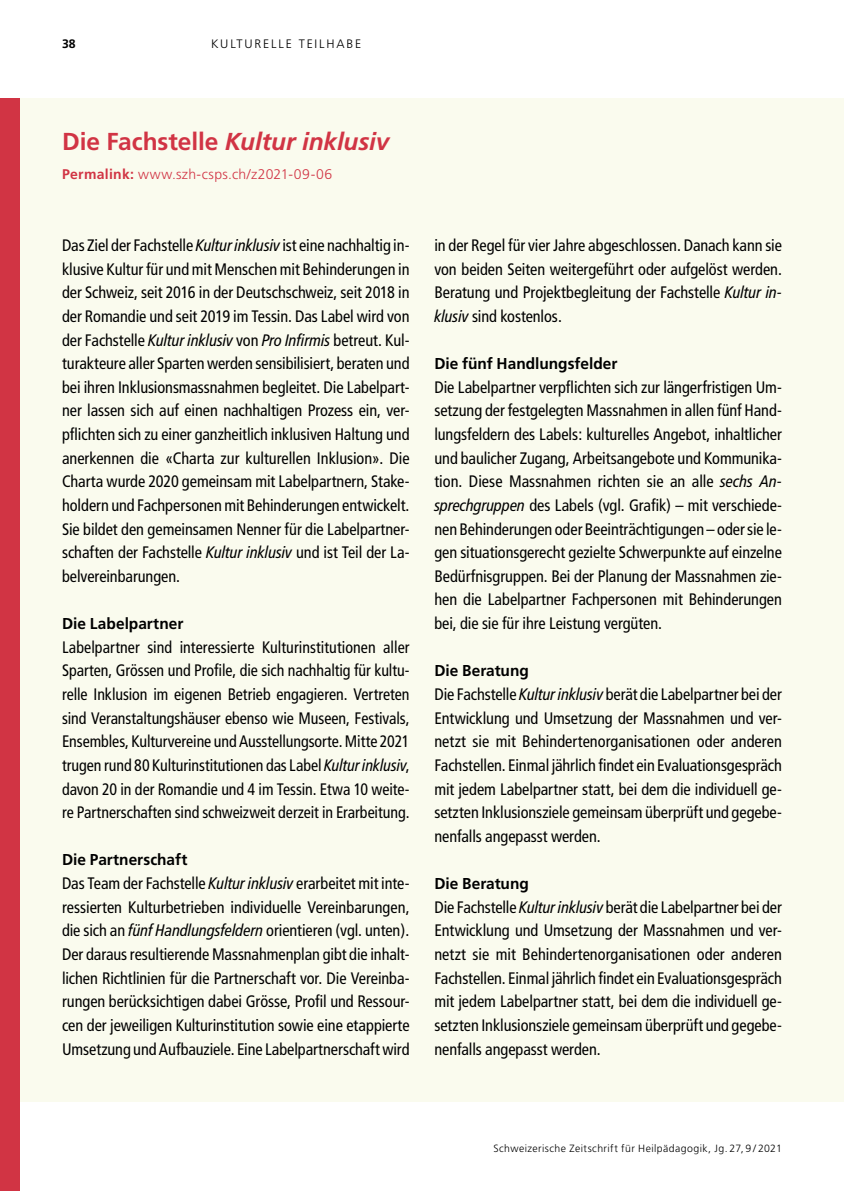
<style>
.page{position:relative;width:844px;height:1191px;background:#fff}
.page>*{position:absolute;margin:0;border:0;box-sizing:border-box;transform-origin:0 0}
.Artikel_Artikel_Beginn_Artikel_h3_Titel_{font:italic 700 24.5px "Frutiger LT";letter-spacing:-.005em;color:#d13444}
.Artikel_Artikel_Lauftext_Grundtext{font:condensed 16.62px/23.6px "Frutiger";letter-spacing:-.005em;color:#000;text-align:justify}
.Artikel_Artikel_Lauftext_Grundtext-2{font:condensed 16.62px/23.6px "Frutiger";letter-spacing:-.005em;color:#000;text-align:justify;scale:.96 1}
.Artikel_Artikel_Lauftext_Artikel_h5_Über{font:700 15.75px "Frutiger LT";color:#000}
.Artikel_Artikel_Beginn_Artikel_h3_Titel_-2{font:300 14px "Frutiger LT";letter-spacing:.02em;color:#d13444}
.t1{font:300 12.25px "Frutiger";letter-spacing:.15em;color:#000}
.t2{font:700 12.25px "Frutiger";color:#000}
.t3{font:300 10.5px "Frutiger";letter-spacing:.04em;color:#000}
.s1{font-style:normal}
.s2{font-weight:700}
.s3{font-family:"Frutiger LT Pro";font-style:italic}
</style>
<div class="page">
<div style="left:0;top:99px;width:843px;height:1002px;background:#fafbee"></div>
<div style="left:0;top:99px;width:20px;height:1092px;background:#d13444"></div>
<p class="t2" style="left:62px;top:37px;width:15px">38</p>
<p class="t1" style="left:211px;top:37px;width:152px">KULTURELLE TEILHABE</p>
<h3 class="Artikel_Artikel_Beginn_Artikel_h3_Titel_" style="left:62px;top:127px;width:329px"><span class="s1">Die Fachstelle</span> Kultur inklusiv</h3>
<h3 class="Artikel_Artikel_Beginn_Artikel_h3_Titel_-2" style="left:62px;top:166px;width:272px"><span class="s2">Permalink:</span> www.szh-csps.ch/z2021-09-06</h3>
<p class="Artikel_Artikel_Lauftext_Grundtext" style="left:62px;top:233px;width:349px">Das Ziel der Fachstelle <span class="s3">Kultur inklusiv</span> ist eine nachhaltig in&shy;klusive Kultur für und mit Menschen mit Behinderungen in der Schweiz, seit 2016 in der Deutschschweiz, seit 2018 in der Romandie und seit 2019 im Tessin. Das Label wird von der Fachstelle <span class="s3">Kultur inklusiv</span> von <span class="s3">Pro Infirmis</span> betreut. Kul&shy;turakteure aller Sparten werden sensibilisiert, beraten und bei ihren Inklusionsmassnahmen begleitet. Die Labelpart&shy;ner lassen sich auf einen nachhaltigen Prozess ein, ver&shy;pflichten sich zu einer ganzheitlich inklusiven Haltung und anerkennen die «Charta zur kulturellen Inklusion». Die Charta wurde 2020 gemeinsam mit Labelpartnern, Stake&shy;holdern und Fachpersonen mit Behinderungen entwickelt.<br>Sie bildet den gemeinsamen Nenner für die Labelpartner&shy;schaften der Fachstelle <span class="s3">Kultur inklusiv</span> und ist Teil der La&shy;belvereinbarungen.</p>
<h5 class="Artikel_Artikel_Lauftext_Artikel_h5_Über" style="left:62px;top:614px;width:123px">Die Labelpartner</h5>
<p class="Artikel_Artikel_Lauftext_Grundtext-2" style="left:62px;top:635px;width:363px">Labelpartner sind interessierte Kulturinstitutionen aller Sparten, Grössen und Profile, die sich nachhaltig für kultu&shy;relle Inklusion im eigenen Betrieb engagieren. Vertreten sind Veranstaltungshäuser ebenso wie Museen, Festivals, Ensembles, Kulturvereine und Ausstellungsorte. Mitte 2021 trugen rund 80 Kulturinstitutionen das Label <span class="s3">Kultur inklusiv</span>, davon 20 in der Romandie und 4 im Tessin. Etwa 10 weite&shy;re Partnerschaften sind schweizweit derzeit in Erarbeitung.</p>
<h5 class="Artikel_Artikel_Lauftext_Artikel_h5_Über" style="left:62px;top:850px;width:127px">Die Partnerschaft</h5>
<p class="Artikel_Artikel_Lauftext_Grundtext" style="left:62px;top:871px;width:349px">Das Team der Fachstelle <span class="s3">Kultur inklusiv</span> erarbeitet mit inte&shy;ressierten Kulturbetrieben individuelle Vereinbarungen, die sich an <span class="s3">fünf Handlungsfeldern</span> orientieren (vgl. unten).<br>Der daraus resultierende Massnahmenplan gibt die inhalt&shy;lichen Richtlinien für die Partnerschaft vor. Die Vereinba&shy;rungen berücksichtigen dabei Grösse, Profil und Ressour&shy;cen der jeweiligen Kulturinstitution sowie eine etappierte Umsetzung und Aufbauziele. Eine Labelpartnerschaft wird</p>
<p class="Artikel_Artikel_Lauftext_Grundtext" style="left:434px;top:233px;width:349px">in der Regel für vier Jahre abgeschlossen. Danach kann sie von beiden Seiten weitergeführt oder aufgelöst werden.<br>Beratung und Projektbegleitung der Fachstelle <span class="s3">Kultur in&shy;klusiv</span> sind kostenlos.</p>
<h5 class="Artikel_Artikel_Lauftext_Artikel_h5_Über" style="left:434px;top:354px;width:185px">Die fünf Handlungsfelder</h5>
<p class="Artikel_Artikel_Lauftext_Grundtext" style="left:434px;top:375px;width:349px">Die Labelpartner verpflichten sich zur längerfristigen Um&shy;setzung der festgelegten Massnahmen in allen fünf Hand&shy;lungsfeldern des Labels: kulturelles Angebot, inhaltlicher und baulicher Zugang, Arbeitsangebote und Kommunika&shy;tion. Diese Massnahmen richten sie an alle <span class="s3">sechs An&shy;sprechgruppen</span> des Labels (vgl. Grafik) – mit verschiede&shy;nen Behinderungen oder Beeinträchtigungen – oder sie le&shy;gen situationsgerecht gezielte Schwerpunkte auf einzelne Bedürfnisgruppen. Bei der Planung der Massnahmen zie&shy;hen die Labelpartner Fachpersonen mit Behinderungen bei, die sie für ihre Leistung vergüten.</p>
<h5 class="Artikel_Artikel_Lauftext_Artikel_h5_Über" style="left:434px;top:661px;width:96px">Die Beratung</h5>
<p class="Artikel_Artikel_Lauftext_Grundtext" style="left:434px;top:682px;width:349px">Die Fachstelle <span class="s3">Kultur inklusiv</span> berät die Labelpartner bei der Entwicklung und Umsetzung der Massnahmen und ver&shy;netzt sie mit Behindertenorganisationen oder anderen Fachstellen. Einmal jährlich findet ein Evaluationsgespräch mit jedem Labelpartner statt, bei dem die individuell ge&shy;setzten Inklusionsziele gemeinsam überprüft und gegebe&shy;nenfalls angepasst werden.</p>
<h5 class="Artikel_Artikel_Lauftext_Artikel_h5_Über" style="left:434px;top:874px;width:96px">Die Beratung</h5>
<p class="Artikel_Artikel_Lauftext_Grundtext" style="left:434px;top:895px;width:349px">Die Fachstelle <span class="s3">Kultur inklusiv</span> berät die Labelpartner bei der Entwicklung und Umsetzung der Massnahmen und ver&shy;netzt sie mit Behindertenorganisationen oder anderen Fachstellen. Einmal jährlich findet ein Evaluationsgespräch mit jedem Labelpartner statt, bei dem die individuell ge&shy;setzten Inklusionsziele gemeinsam überprüft und gegebe&shy;nenfalls angepasst werden.</p>
<p class="t3" style="left:493px;top:1142px;width:290px">Schweizerische Zeitschrift für Heilpädagogik, Jg. 27, 9 / 2021</p>
</div>
